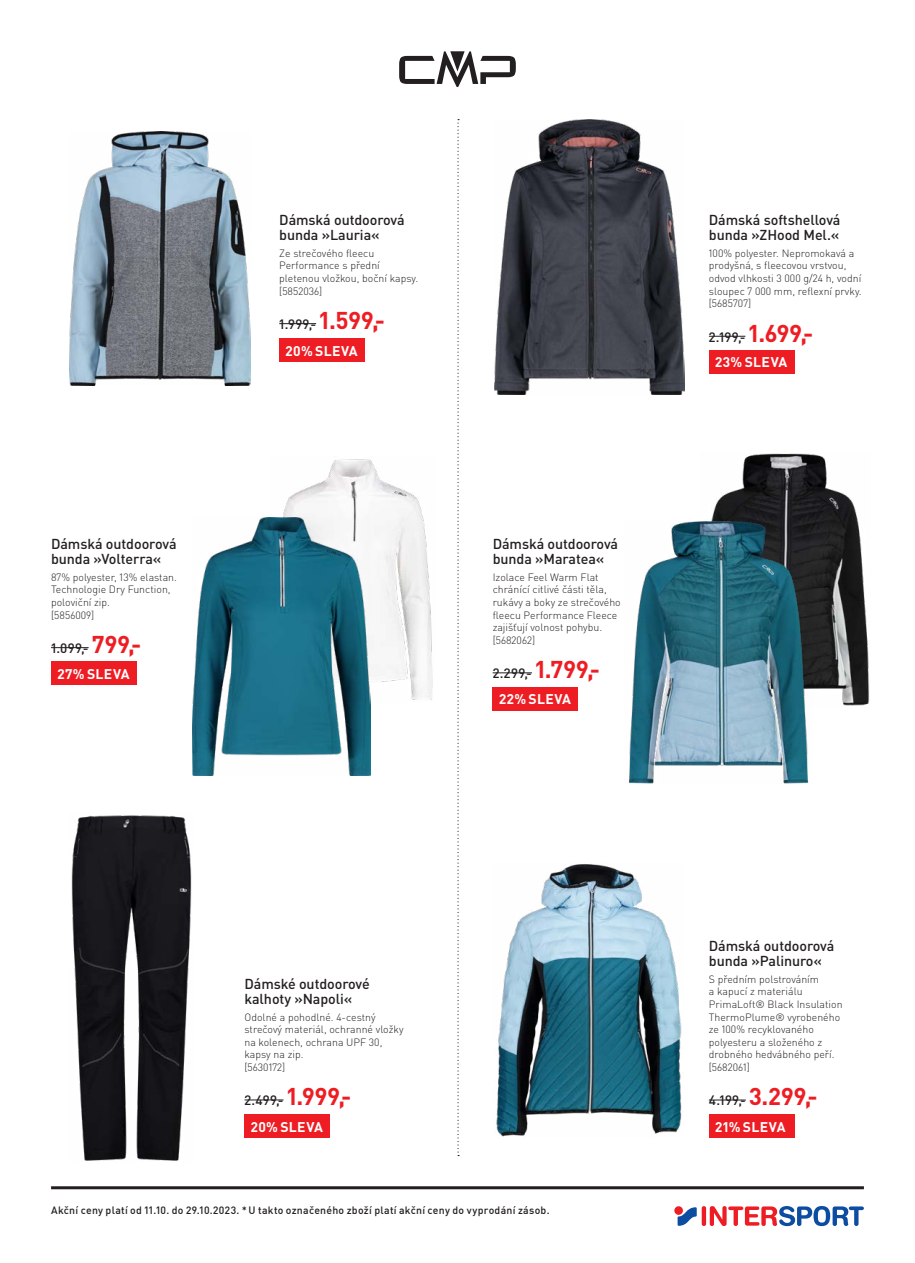
<style>
.page{position:relative;width:915px;height:1263px;background:#fff}
.page>*{position:absolute;margin:0;border:0;box-sizing:border-box;transform-origin:0 0}
.TI_1_Produktbezeichn{font:500 14.25px/15px "DIN Pro";letter-spacing:-.005em;color:#231f20}
.t1{font:700 13.95px "DIN Pro";letter-spacing:.02em;color:#fff}
.Preis_S_faerbig{font:500 13.5px "DIN Pro";letter-spacing:.035em;color:#231f20}
.TI_2_Text{font:300 10.5px/12.6px "DIN Pro";color:#231f20}
.t2{font:500 10.5px "FFDIN Profor IIC";letter-spacing:.025em;color:#231f20}
.TI_3_Artikelnummer{font:300 10.5px "DIN Pro";color:#231f20}
.s1{font-weight:700;font-size:24px;color:#ee1d23}
</style>
<div class="page">
<svg style="left:701px;top:1206px;width:4px;height:20px"></svg>
<svg style="left:709px;top:1206px;width:154px;height:20px"></svg>
<div style="left:674px;top:1206px;width:8px;height:9px;background:#ee1d23;border-radius:50%"></div>
<svg style="left:677px;top:1207px;width:19px;height:19px"></svg>
<hr style="left:51px;top:1186px;width:812px;height:3px;background:#231f20">
<hr style="left:708px;top:1100px;width:37px;height:1px;background:#231f20">
<div style="left:708px;top:1114px;width:86px;height:24px;background:#ee1d23"></div>
<img style="left:71px;top:815px;width:121px;height:346px">
<img style="left:711px;top:453px;width:159px;height:253px">
<img style="left:494px;top:120px;width:190px;height:274px">
<img style="left:628px;top:519px;width:184px;height:265px">
<img style="left:283px;top:459px;width:150px;height:243px">
<hr style="left:492px;top:672px;width:39px;height:1px;background:#231f20">
<div style="left:492px;top:687px;width:86px;height:23px;background:#ee1d23"></div>
<hr style="left:244px;top:1099px;width:39px;height:1px;background:#231f20">
<div style="left:244px;top:1114px;width:86px;height:24px;background:#ee1d23"></div>
<hr style="left:708px;top:336px;width:37px;height:1px;background:#231f20">
<div style="left:708px;top:350px;width:86px;height:24px;background:#ee1d23"></div>
<hr style="left:51px;top:647px;width:38px;height:1px;background:#231f20">
<div style="left:51px;top:661px;width:85px;height:24px;background:#ee1d23"></div>
<img style="left:69px;top:132px;width:181px;height:254px">
<hr style="left:279px;top:323px;width:37px;height:1px;background:#231f20">
<div style="left:279px;top:339px;width:85px;height:23px;background:#ee1d23"></div>
<img style="left:496px;top:864px;width:186px;height:273px">
<img style="left:192px;top:517px;width:178px;height:259px">
<svg style="left:399px;top:51px;width:116px;height:36px"></svg>
<svg style="left:457px;top:119px;width:2px;height:1037px"></svg>
<p class="TI_1_Produktbezeichn" style="left:51px;top:535px;width:127px">Dámská outdoorová bunda »Volterra«</p>
<p class="TI_2_Text" style="left:51px;top:570px;width:127px">87% polyester, 13% elastan.<br>Technologie Dry Function, poloviční zip.</p>
<p class="TI_3_Artikelnummer" style="left:51px;top:607px;width:45px">[5856009]</p>
<p class="Preis_S_faerbig" style="left:51px;top:637px;width:92px">1.099,- <span class="s1">799,-</span></p>
<p class="t1" style="left:57px;top:662px;width:74px">27% SLEVA</p>
<p class="TI_1_Produktbezeichn" style="left:279px;top:211px;width:127px">Dámská outdoorová bunda »Lauria«</p>
<p class="TI_2_Text" style="left:279px;top:246px;width:140px">Ze strečového fleecu<br>Performance s přední pletenou vložkou, boční kapsy.</p>
<p class="TI_3_Artikelnummer" style="left:279px;top:283px;width:45px">[5852036]</p>
<p class="Preis_S_faerbig" style="left:279px;top:313px;width:107px">1.999,- <span class="s1">1.599,-</span></p>
<p class="t1" style="left:285px;top:339px;width:74px">20% SLEVA</p>
<p class="TI_1_Produktbezeichn" style="left:492px;top:535px;width:127px">Dámská outdoorová bunda »Maratea«</p>
<p class="TI_2_Text" style="left:492px;top:570px;width:130px">Izolace Feel Warm Flat chránící citlivé části těla, rukávy a boky ze strečového fleecu Performance Fleece zajišťují volnost pohybu.</p>
<p class="TI_3_Artikelnummer" style="left:492px;top:632px;width:44px">[5682062]</p>
<p class="Preis_S_faerbig" style="left:492px;top:662px;width:109px">2.299,- <span class="s1">1.799,-</span></p>
<p class="t1" style="left:499px;top:687px;width:74px">22% SLEVA</p>
<p class="TI_1_Produktbezeichn" style="left:708px;top:211px;width:133px">Dámská softshellová bunda »ZHood Mel.«</p>
<p class="TI_2_Text" style="left:708px;top:246px;width:154px">100% polyester. Nepromokavá a prodyšná, s fleecovou vrstvou, odvod vlhkosti 3 000 g/24 h, vodní sloupec 7 000 mm, reflexní prvky.</p>
<p class="TI_3_Artikelnummer" style="left:708px;top:295px;width:44px">[5685707]</p>
<p class="Preis_S_faerbig" style="left:708px;top:326px;width:106px">2.199,- <span class="s1">1.699,-</span></p>
<p class="t1" style="left:715px;top:350px;width:74px">23% SLEVA</p>
<p class="TI_1_Produktbezeichn" style="left:244px;top:974px;width:127px">Dámské outdoorové kalhoty »Napoli«</p>
<p class="TI_2_Text" style="left:244px;top:1009px;width:161px">Odolné a pohodlné. 4-cestný strečový materiál, ochranné vložky na kolenech, ochrana UPF 30, kapsy na zip.</p>
<p class="TI_3_Artikelnummer" style="left:244px;top:1059px;width:42px">[5630172]</p>
<p class="Preis_S_faerbig" style="left:244px;top:1089px;width:108px">2.499,- <span class="s1">1.999,-</span></p>
<p class="t1" style="left:251px;top:1115px;width:74px">20% SLEVA</p>
<p class="t2" style="left:51px;top:1202px;width:500px">Akční ceny platí od 11.10. do 29.10.2023. *U takto označeného zboží platí akční ceny do vyprodání zásob.</p>
<p class="TI_1_Produktbezeichn" style="left:708px;top:937px;width:127px">Dámská outdoorová bunda »Palinuro«</p>
<p class="TI_2_Text" style="left:708px;top:972px;width:135px">S předním polstrováním<br>a kapucí z materiálu<br>PrimaLoft® Black Insulation<br>ThermoPlume® vyrobeného ze 100% recyklovaného polyesteru a složeného z drobného hedvábného peří.</p>
<p class="TI_3_Artikelnummer" style="left:708px;top:1059px;width:43px">[5682061]</p>
<p class="Preis_S_faerbig" style="left:708px;top:1089px;width:110px">4.199,- <span class="s1">3.299,-</span></p>
<p class="t1" style="left:715px;top:1115px;width:72px">21% SLEVA</p>
</div>
